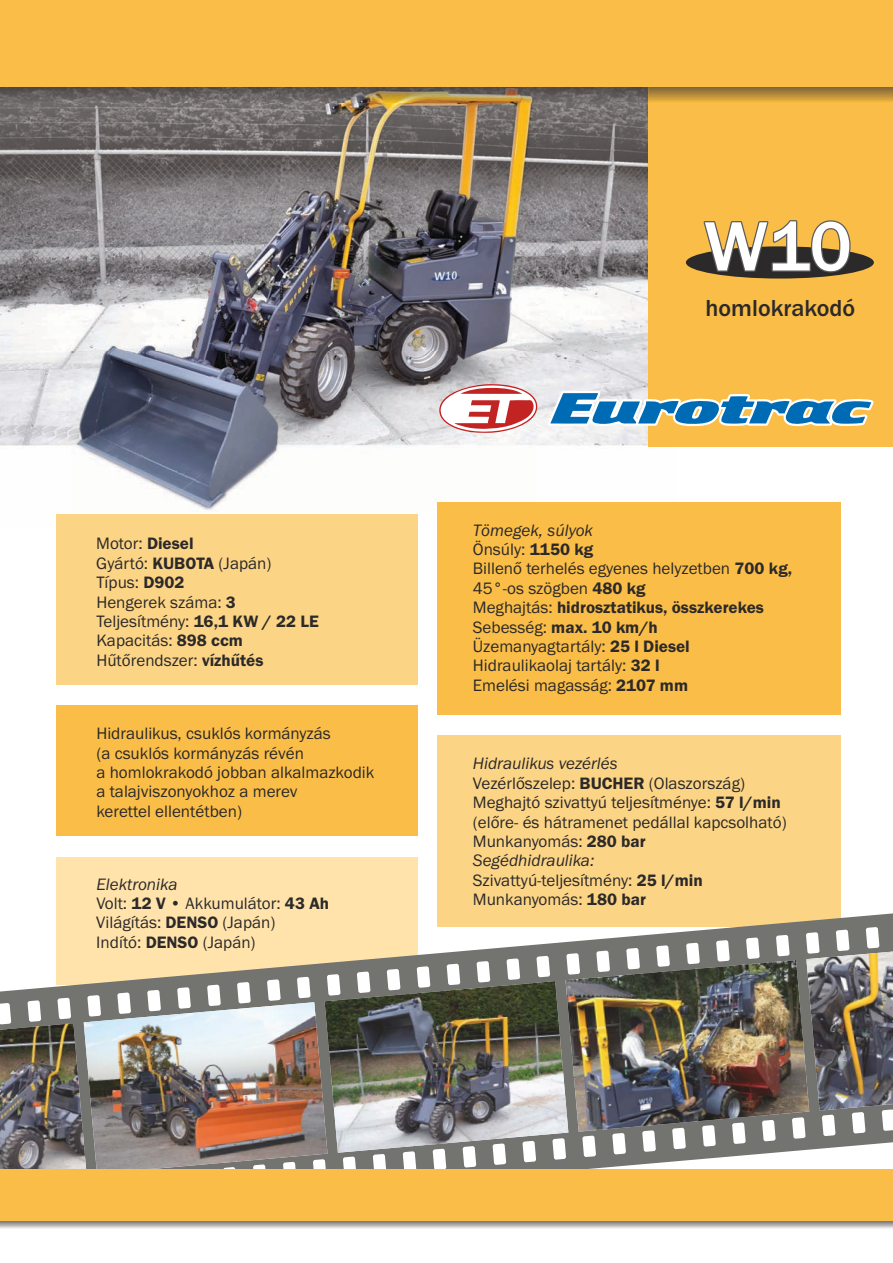
<style>
.page{position:relative;width:893px;height:1263px;background:#fff}
.page>*{position:absolute;margin:0;border:0;box-sizing:border-box;transform-origin:0 0}
.t1{font:500 72.15px "Franklin Gothic";color:#fff}
.t2{font:500 24px "Franklin Gothic";color:#2b2929}
.t3{font:17.1px/19.4px "Franklin Gothic";color:#2b2929}
.s1{font-weight:600}
.s2{font-style:italic}
</style>
<div class="page">
<img style="left:0;top:350px;width:648px;height:162px">
<img style="left:0;top:103px;width:648px;height:247px">
<img style="left:72px;top:350px;width:463px;height:161px">
<div style="left:648px;top:62px;width:245px;height:385px;background:#fabd47"></div>
<div style="left:56px;top:514px;width:362px;height:170px;background:#fcd485"></div>
<div style="left:56px;top:705px;width:362px;height:131px;background:#fabd47"></div>
<div style="left:56px;top:857px;width:362px;height:127px;background:#ffe3ab"></div>
<div style="left:437px;top:736px;width:404px;height:191px;background:#fcd485"></div>
<svg style="left:0;top:913px;width:893px;height:316px"></svg>
<img style="left:0;top:1220px;width:893px;height:8px">
<img style="left:0;top:1220px;width:577px;height:2px">
<img style="left:0;top:927px;width:893px;height:242px">
<div style="left:0;top:1169px;width:893px;height:51px;background:#fabd47"></div>
<img style="left:0;top:87px;width:648px;height:16px">
<img style="left:72px;top:87px;width:463px;height:16px">
<div style="left:0;top:0;width:893px;height:87px;background:#fabd47"></div>
<svg style="left:545px;top:389px;width:329px;height:42px"></svg>
<svg style="left:439px;top:383px;width:99px;height:51px"></svg>
<div style="left:686px;top:246px;width:188px;height:33px;background:#2b2929;border-radius:50%"></div>
<svg style="left:701px;top:220px;width:151px;height:54px"></svg>
<div style="left:437px;top:502px;width:404px;height:213px;background:#fabd47"></div>
<p class="t3" style="left:96px;top:535px;width:224px">Motor: <span class="s1">Diesel<br></span>Gyártó: <span class="s1">KUBOTA</span> (Japán)<br>Típus: <span class="s1">D902<br></span>Hengerek száma: <span class="s1">3<br></span>Teljesítmény: <span class="s1">16,1 KW / 22 LE<br></span>Kapacitás: <span class="s1">898 ccm<br></span>Hűtőrendszer: <span class="s1">vízhűtés</span></p>
<p class="t3" style="left:96px;top:725px;width:280px">Hidraulikus, csuklós kormányzás<br>(a csuklós kormányzás révén<br>a homlokrakodó jobban alkalmazkodik a talajviszonyokhoz a merev<br>kerettel ellentétben)</p>
<p class="t3" style="left:96px;top:875px;width:234px"><span class="s2">Elektronika<br></span>Volt: <span class="s1">12 V •</span> Akkumulátor: <span class="s1">43 Ah<br></span>Világítás: <span class="s1">DENSO</span> (Japán)<br>Indító: <span class="s1">DENSO</span> (Japán)</p>
<h1 class="t1" style="left:704px;top:220px;width:149px">W10</h1>
<h2 class="t2" style="left:706px;top:299px;width:151px">homlokrakodó</h2>
<p class="t3" style="left:473px;top:521px;width:321px"><span class="s2">Tömegek, súlyok<br></span>Önsúly: <span class="s1">1150 kg<br></span>Billenő terhelés egyenes helyzetben <span class="s1">700 kg,<br></span>45°-os szögben <span class="s1">480 kg<br></span>Meghajtás: <span class="s1">hidrosztatikus, összkerekes<br></span>Sebesség: <span class="s1">max. 10 km/h<br></span>Üzemanyagtartály: <span class="s1">25 l Diesel<br></span>Hidraulikaolaj tartály: <span class="s1">32 l<br></span>Emelési magasság: <span class="s1">2107 mm</span></p>
<p class="t3" style="left:473px;top:755px;width:315px"><span class="s2">Hidraulikus vezérlés<br></span>Vezérlőszelep: <span class="s1">BUCHER</span> (Olaszország)<br>Meghajtó szivattyú teljesítménye: <span class="s1">57 l/min </span>(előre- és hátramenet pedállal kapcsolható)<br>Munkanyomás: <span class="s1">280 bar<br></span><span class="s2">Segédhidraulika:<br></span>Szivattyú-teljesítmény: <span class="s1">25 l/min<br></span>Munkanyomás: <span class="s1">180 bar</span></p>
</div>
